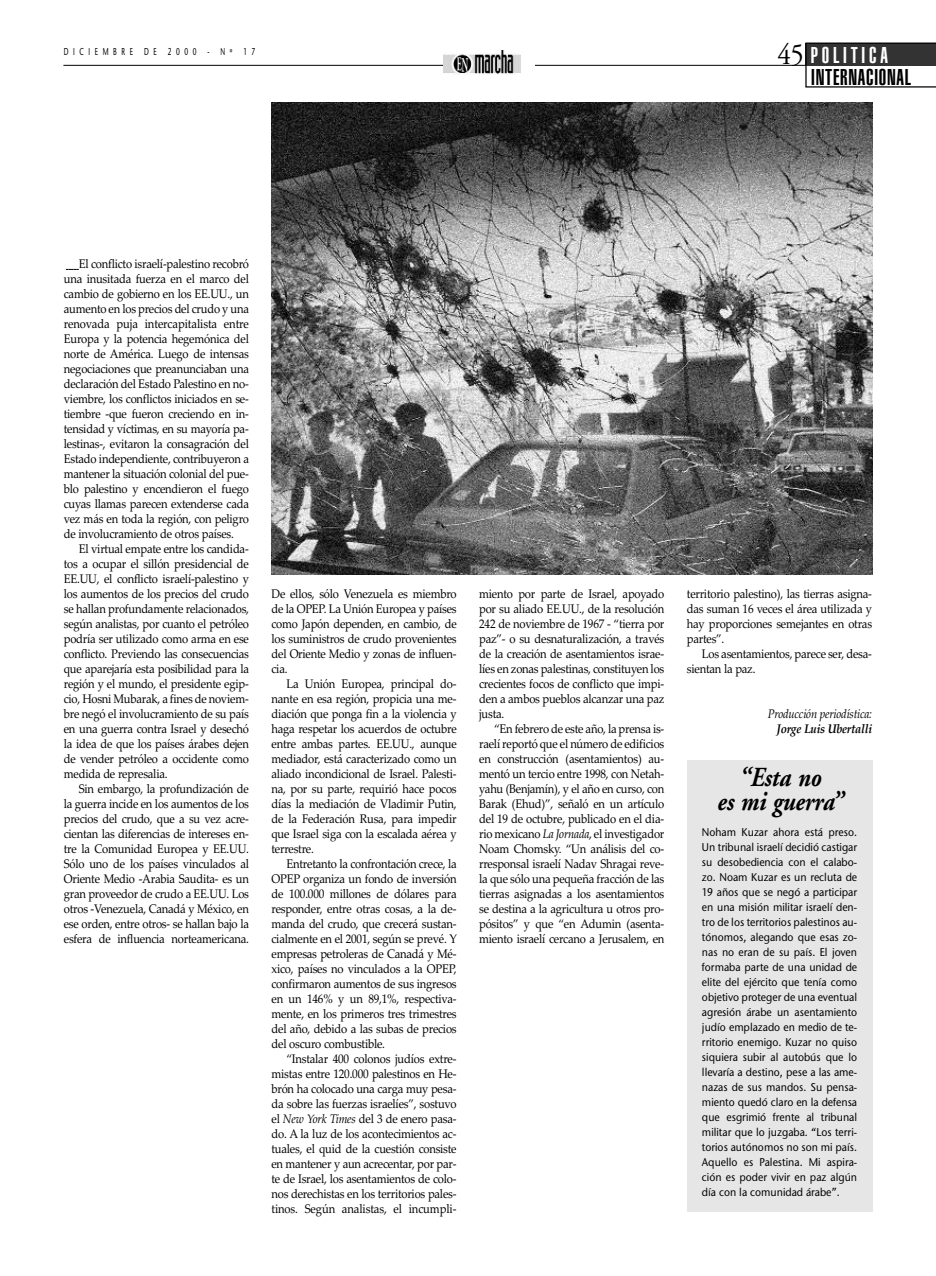
<style>
.page{position:relative;width:936px;height:1276px;background:#fff}
.page>*{position:absolute;margin:0;border:0;box-sizing:border-box;transform-origin:0 0}
.t1{font:30px "Adobe Garamond";color:#000;scale:.9 1}
.t2{font:italic 700 27.5px/23.8px "Adobe Garamond";color:#000;text-align:center;scale:.85 1}
.t3{font:900 extra-condensed 22.5px "Helvetica";letter-spacing:.035em;color:#000}
.t4{font:900 extra-condensed 22.5px "Helvetica";letter-spacing:.165em;color:#fff}
.t5{font:12.5px/15px "Palatino Linotype";letter-spacing:-.02em;color:#000;text-align:justify;scale:.9 1}
.t6{font:italic 12.5px "Palatino Linotype";letter-spacing:-.02em;color:#000;scale:.9 1}
.t7{font:italic 700 12.5px "Palatino Linotype";letter-spacing:-.02em;color:#000;scale:.9 1}
.t8{font:11.25px/15px "Stone Sans ITCTT Medium";color:#000;text-align:justify;scale:.92 1}
.t9{font:10px "Stone Sans ITCTT Medium";letter-spacing:.705em;color:#000;scale:.65 1}
.s1{font-style:italic}
</style>
<div class="page">
<div style="left:687px;top:760px;width:185px;height:451px;background:#e6e6e6"></div>
<hr style="left:63px;top:65px;width:872px;height:1px;background:#000">
<div style="left:443px;top:43px;width:91px;height:35px;background:#fff"></div>
<img style="left:443px;top:51px;width:77px;height:23px">
<svg style="left:805px;top:43px;width:130px;height:45px"></svg>
<svg style="left:66px;top:269px;width:13px;height:1px"></svg>
<img style="left:271px;top:103px;width:601px;height:472px">
<p class="t9" style="left:64px;top:45px;width:296px">DICIEMBRE DE 2000 - Nº 17</p>
<h1 class="t1" style="left:777px;top:36px;width:31px">45</h1>
<h3 class="t4" style="left:810px;top:46px;width:79px">POLITICA</h3>
<h3 class="t3" style="left:811px;top:69px;width:101px">INTERNACIONAL</h3>
<p class="t5" style="left:64px;top:256px;width:207px;text-indent:15px">El conflicto israelí-palestino recobró una inusitada fuerza en el marco del cambio de gobierno en los EE.UU., un aumento en los precios del crudo y una renovada puja intercapitalista entre Europa y la potencia hegemónica del norte de América. Luego de intensas negociaciones que preanunciaban una declaración del Estado Palestino en no&shy;viembre, los conflictos iniciados en se&shy;tiembre -que fueron creciendo en in&shy;tensidad y víctimas, en su mayoría pa&shy;lestinas-, evitaron la consagración del Estado independiente, contribuyeron a mantener la situación colonial del pue&shy;blo palestino y encendieron el fuego cuyas llamas parecen extenderse cada vez más en toda la región, con peligro de involucramiento de otros países.</p>
<p class="t5" style="left:64px;top:541px;width:207px;text-indent:15px">El virtual empate entre los candida&shy;tos a ocupar el sillón presidencial de EE.UU, el conflicto israelí-palestino y los aumentos de los precios del crudo se hallan profundamente relacionados, según analistas, por cuanto el petróleo podría ser utilizado como arma en ese conflicto. Previendo las consecuencias que aparejaría esta posibilidad para la región y el mundo, el presidente egip&shy;cio, Hosni Mubarak, a fines de noviem&shy;bre negó el involucramiento de su país en una guerra contra Israel y desechó la idea de que los países árabes dejen de vender petróleo a occidente como medida de represalia.</p>
<p class="t5" style="left:64px;top:781px;width:207px;text-indent:15px">Sin embargo, la profundización de la guerra incide en los aumentos de los precios del crudo, que a su vez acre&shy;cientan las diferencias de intereses en&shy;tre la Comunidad Europea y EE.UU.<br>Sólo uno de los países vinculados al Oriente Medio -Arabia Saudita- es un gran proveedor de crudo a EE.UU. Los otros -Venezuela, Canadá y México, en ese orden, entre otros- se hallan bajo la esfera de influencia norteamericana.</p>
<p class="t5" style="left:271px;top:586px;width:207px">De ellos, sólo Venezuela es miembro de la OPEP. La Unión Europea y países como Japón dependen, en cambio, de los suministros de crudo provenientes del Oriente Medio y zonas de influen&shy;cia.</p>
<p class="t5" style="left:271px;top:676px;width:207px;text-indent:15px">La Unión Europea, principal do&shy;nante en esa región, propicia una me&shy;diación que ponga fin a la violencia y haga respetar los acuerdos de octubre entre ambas partes. EE.UU., aunque mediador, está caracterizado como un aliado incondicional de Israel. Palesti&shy;na, por su parte, requirió hace pocos días la mediación de Vladimir Putin, de la Federación Rusa, para impedir que Israel siga con la escalada aérea y terrestre.</p>
<p class="t5" style="left:271px;top:856px;width:207px;text-indent:15px">Entretanto la confrontación crece, la OPEP organiza un fondo de inversión de 100.000 millones de dólares para responder, entre otras cosas, a la de&shy;manda del crudo, que crecerá sustan&shy;cialmente en el 2001, según se prevé. Y empresas petroleras de Canadá y Mé&shy;xico, países no vinculados a la OPEP, confirmaron aumentos de sus ingresos en un 146% y un 89,1%, respectiva&shy;mente, en los primeros tres trimestres del año, debido a las subas de precios del oscuro combustible.</p>
<p class="t5" style="left:271px;top:1051px;width:207px;text-indent:15px">“Instalar 400 colonos judíos extre&shy;mistas entre 120.000 palestinos en He&shy;brón ha colocado una carga muy pesa&shy;da sobre las fuerzas israelíes”, sostuvo el <span class="s1">New York Times</span> del 3 de enero pasa&shy;do. A la luz de los acontecimientos ac&shy;tuales, el quid de la cuestión consiste en mantener y aun acrecentar, por par&shy;te de Israel, los asentamientos de colo&shy;nos derechistas en los territorios pales&shy;tinos. Según analistas, el incumpli-</p>
<p class="t5" style="left:479px;top:586px;width:207px">miento por parte de Israel, apoyado por su aliado EE.UU., de la resolución 242 de noviembre de 1967 - “tierra por paz”- o su desnaturalización, a través de la creación de asentamientos israe&shy;líes en zonas palestinas, constituyen los crecientes focos de conflicto que impi&shy;den a ambos pueblos alcanzar una paz justa.</p>
<p class="t5" style="left:479px;top:721px;width:207px;text-indent:15px">“En febrero de este año, la prensa is&shy;raelí reportó que el número de edificios en construcción (asentamientos) au&shy;mentó un tercio entre 1998, con Netah&shy;yahu (Benjamín), y el año en curso, con Barak (Ehud)”, señaló en un artículo del 19 de octubre, publicado en el dia&shy;rio mexicano <span class="s1">La Jornada</span>, el investigador Noam Chomsky. “Un análisis del co&shy;rresponsal israelí Nadav Shragai reve&shy;la que sólo una pequeña fracción de las tierras asignadas a los asentamientos se destina a la agricultura u otros pro&shy;pósitos” y que “en Adumin (asenta&shy;miento israelí cercano a Jerusalem, en</p>
<p class="t5" style="left:687px;top:586px;width:207px">territorio palestino), las tierras asigna&shy;das suman 16 veces el área utilizada y hay proporciones semejantes en otras partes”.</p>
<p class="t5" style="left:687px;top:646px;width:207px;text-indent:15px">Los asentamientos, parece ser, desa&shy;sientan la paz.</p>
<p class="t6" style="left:767px;top:706px;width:117px">Producción periodística:</p>
<p class="t7" style="left:776px;top:721px;width:108px">Jorge Luis Ubertalli</p>
<h2 class="t2" style="left:716px;top:765px;width:150px">“Esta no<br>es mi guerra”</h2>
<p class="t8" style="left:702px;top:824px;width:170px">Noham Kuzar ahora está preso.<br>Un tribunal israelí decidió castigar su desobediencia con el calabo&shy;zo. Noam Kuzar es un recluta de 19 años que se negó a participar en una misión militar israelí den&shy;tro de los territorios palestinos au&shy;tónomos, alegando que esas zo&shy;nas no eran de su país. El joven formaba parte de una unidad de elite del ejército que tenía como objetivo proteger de una eventual agresión árabe un asentamiento judío emplazado en medio de te&shy;rritorio enemigo. Kuzar no quiso siquiera subir al autobús que lo llevaría a destino, pese a las ame&shy;nazas de sus mandos. Su pensa&shy;miento quedó claro en la defensa que esgrimió frente al tribunal militar que lo juzgaba. “Los terri&shy;torios autónomos no son mi país.<br>Aquello es Palestina. Mi aspira&shy;ción es poder vivir en paz algún día con la comunidad árabe”.</p>
</div>
